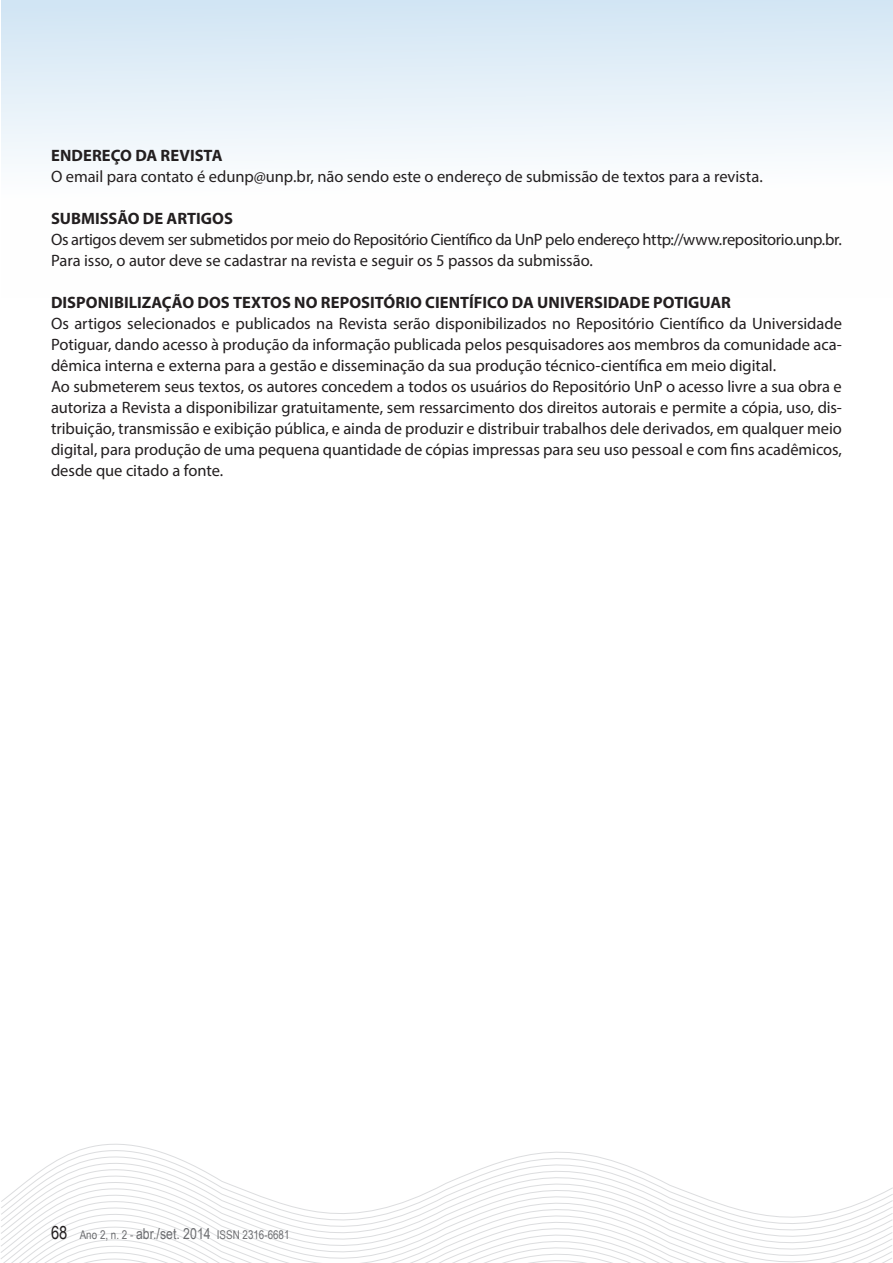
<style>
.page{position:relative;width:893px;height:1263px;background:#fff}
.page>*{position:absolute;margin:0;border:0;box-sizing:border-box;transform-origin:0 0}
.t1{font:16.5px/21px "Myriad Pro";letter-spacing:-.005em;color:#231f20}
.t2{font:700 16.5px "Myriad Pro";color:#231f20}
.t3{font:12px "Arial Narrow";color:#6c6d70}
.s1{font-size:18px;color:#231f20}
.s2{font-size:15px}
</style>
<div class="page">
<svg style="left:40px;top:1164px;width:601px;height:7px"></svg>
<svg style="left:32px;top:1171px;width:622px;height:6px"></svg>
<svg style="left:23px;top:1177px;width:645px;height:7px"></svg>
<svg style="left:15px;top:1184px;width:878px;height:6px"></svg>
<svg style="left:8px;top:1190px;width:885px;height:6px"></svg>
<svg style="left:1px;top:1196px;width:892px;height:37px"></svg>
<svg style="left:1px;top:1203px;width:891px;height:6px"></svg>
<svg style="left:1px;top:1209px;width:891px;height:6px"></svg>
<svg style="left:1px;top:1215px;width:891px;height:48px"></svg>
<div style="left:1px;top:0;width:891px;height:298px;background:linear-gradient(to bottom,#d7e8f5,#fff)"></div>
<p class="t2" style="left:51px;top:145px;width:173px">ENDEREÇO DA REVISTA</p>
<p class="t1" style="left:51px;top:166px;width:713px">O email para contato é edunp@unp.br, não sendo este o endereço de submissão de textos para a revista.</p>
<p class="t2" style="left:51px;top:208px;width:183px">SUBMISSÃO DE ARTIGOS</p>
<p class="t1" style="left:51px;top:229px;width:792px">Os artigos devem ser submetidos por meio do Repositório Científico da UnP pelo endereço http://www.repositorio.unp.br.<br>Para isso, o autor deve se cadastrar na revista e seguir os 5 passos da submissão.</p>
<p class="t2" style="left:51px;top:292px;width:681px">DISPONIBILIZAÇÃO DOS TEXTOS NO REPOSITÓRIO CIENTÍFICO DA UNIVERSIDADE POTIGUAR</p>
<p class="t1" style="left:51px;top:313px;width:792px">Os artigos selecionados e publicados na Revista serão disponibilizados no Repositório Científico da Universidade Potiguar, dando acesso à produção da informação publicada pelos pesquisadores aos membros da comunidade aca&shy;dêmica interna e externa para a gestão e disseminação da sua produção técnico-científica em meio digital.<br>Ao submeterem seus textos, os autores concedem a todos os usuários do Repositório UnP o acesso livre a sua obra e autoriza a Revista a disponibilizar gratuitamente, sem ressarcimento dos direitos autorais e permite a cópia, uso, dis&shy;tribuição, transmissão e exibição pública, e ainda de produzir e distribuir trabalhos dele derivados, em qualquer meio digital, para produção de uma pequena quantidade de cópias impressas para seu uso pessoal e com fins acadêmicos, desde que citado a fonte.</p>
<p class="t3" style="left:51px;top:1225px;width:240px"><span class="s1">68</span> Ano 2, n. 2 - <span class="s2">abr./set. 2014</span> ISSN 2316-6681</p>
</div>
